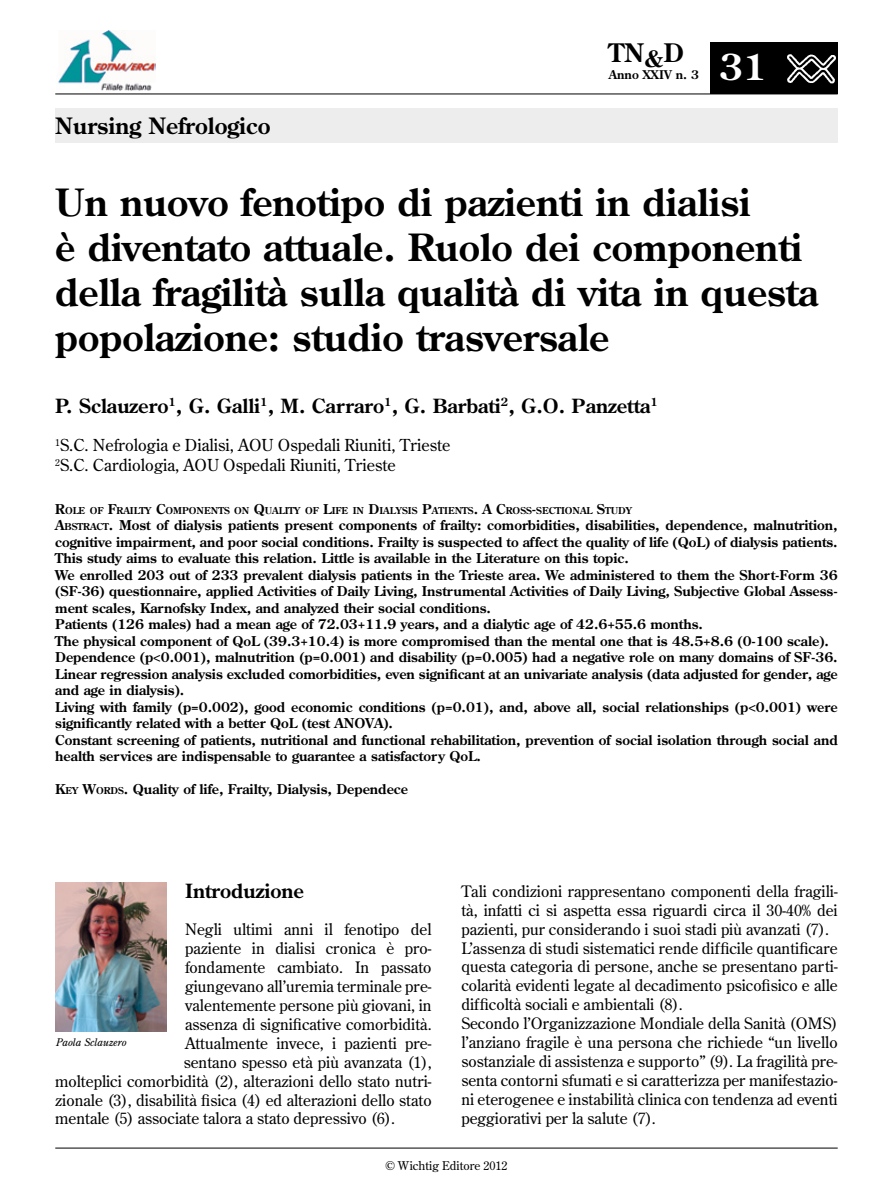
<style>
.page{position:relative;width:893px;height:1191px;background:#fff}
.page>*{position:absolute;margin:0;border:0;box-sizing:border-box;transform-origin:0 0}
.t1{font:700 37.5px/45px "Century Old Style Std";color:#000}
.t2{font:700 36px "Century Old Style Std";color:#fff}
.t3{font:700 25.5px "Century Old Style Std";color:#000}
.t4{font:700 22.5px "Century Old Style Std";color:#000}
.t5{font:700 19.5px "Century Old Style Std";color:#000}
.t6{font:16.5px/19.8px "Century Old Style Std";color:#000}
.t7{font:15.75px/18.9px "Century Old Style Std";color:#000}
.t8{font:700 13.5px/16.5px "Century Old Style Std";color:#000}
.t9{font:12px "Century Old Style Std";color:#000}
.t10{font:700 12px "Century Old Style Std";color:#000}
.t11{font:italic 10.5px "Century Old Style Std";color:#000}
.t12{font:700 9.45px "Century Old Style Std";color:#000}
.s1{font-size:13.5px}
.s2{font-style:inherit}
.s3{font-size:9.45px}
</style>
<div class="page">
<img style="left:58px;top:30px;width:98px;height:61px">
<hr style="left:55px;top:94px;width:783px;height:1px;background:#000">
<div style="left:710px;top:43px;width:128px;height:51px;background:#000"></div>
<img style="left:787px;top:54px;width:49px;height:30px">
<hr style="left:55px;top:1147px;width:783px;height:1px;background:#000">
<div style="left:55px;top:108px;width:783px;height:34px;background:#ededed"></div>
<img style="left:55px;top:882px;width:112px;height:149px">
<h3 class="t4" style="left:55px;top:111px;width:217px">Nursing Nefrologico</h3>
<h3 class="t3" style="left:609px;top:36px;width:76px">TN<sub>&amp;</sub>D</h3>
<p class="t10" style="left:609px;top:67px;width:91px">Anno XXIV n. 3</p>
<h2 class="t2" style="left:719px;top:44px;width:49px">31</h2>
<h1 class="t1" style="left:55px;top:179px;width:765px">Un nuovo fenotipo di pazienti in dialisi<br>è diventato attuale. Ruolo dei componenti della fragilità sulla qualità di vita in questa popolazione: studio trasversale</h1>
<h3 class="t5" style="left:55px;top:392px;width:604px">P. Sclauzero<sup>1</sup>, G. Galli<sup>1</sup>, M. Carraro<sup>1</sup>, G. Barbati<sup>2</sup>, G.O. Panzetta<sup>1</sup></h3>
<p class="t6" style="left:55px;top:435px;width:397px"><sup>1</sup>S.C. Nefrologia e Dialisi, AOU Ospedali Riuniti, Trieste<br><sup>2</sup>S.C. Cardiologia, AOU Ospedali Riuniti, Trieste</p>
<p class="t12" style="left:55px;top:504px;width:578px"><span class="s1">R</span>OLE OF <span class="s1">F</span>RAILTY <span class="s1">C</span>OMPONENTS ON <span class="s1">Q</span>UALITY OF <span class="s1">L</span>IFE IN <span class="s1">D</span>IALYSIS <span class="s1">P</span>ATIENTS<span class="s1">. A C</span>ROSS<span class="s1">-</span>SECTIONAL <span class="s1">S</span>TUDY</p>
<p class="t8" style="left:55px;top:517px;width:784px"><span class="s2">A</span><span class="s3">BSTRACT</span>. Most of dialysis patients present components of frailty: comorbidities, disabilities, dependence, malnutrition, cognitive impairment, and poor social conditions. Frailty is suspected to affect the quality of life (QoL) of dialysis patients.<br>This study aims to evaluate this relation. Little is available in the Literature on this topic.<br>We enrolled 203 out of 233 prevalent dialysis patients in the Trieste area. We administered to them the Short-Form 36 (SF-36) questionnaire, applied Activities of Daily Living, Instrumental Activities of Daily Living, Subjective Global Assess&shy;ment scales, Karnofsky Index, and analyzed their social conditions.<br>Patients (126 males) had a mean age of 72.03+11.9 years, and a dialytic age of 42.6+55.6 months.<br>The physical component of QoL (39.3+10.4) is more compromised than the mental one that is 48.5+8.6 (0-100 scale).<br>Dependence (p&lt;0.001), malnutrition (p=0.001) and disability (p=0.005) had a negative role on many domains of SF-36.<br>Linear regression analysis excluded comorbidities, even significant at an univariate analysis (data adjusted for gender, age and age in dialysis).<br>Living with family (p=0.002), good economic conditions (p=0.01), and, above all, social relationships (p&lt;0.001) were significantly related with a better QoL (test ANOVA).<br>Constant screening of patients, nutritional and functional rehabilitation, prevention of social isolation through social and health services are indispensable to guarantee a satisfactory QoL.</p>
<p class="t8" style="left:55px;top:781px;width:354px"><span class="s2">K</span><span class="s3">EY</span> <span class="s2">W</span><span class="s3">ORD S</span><span class="s2">.</span> Quality of life, Frailty, Dialysis, Dependece</p>
<h3 class="t5" style="left:185px;top:877px;width:120px">Introduzione</h3>
<p class="t7" style="left:185px;top:920px;width:248px">Negli ultimi anni il fenotipo del</p>
<p class="t7" style="left:185px;top:939px;width:248px">paziente in dialisi cronica è pro-</p>
<p class="t7" style="left:185px;top:957px;width:248px">fondamente cambiato. In passato</p>
<p class="t7" style="left:185px;top:976px;width:248px">giungevano all’uremia terminale pre-</p>
<p class="t7" style="left:185px;top:995px;width:248px">valentemente persone più giovani, in</p>
<p class="t7" style="left:185px;top:1014px;width:248px">assenza di significative comorbidità.</p>
<p class="t7" style="left:185px;top:1033px;width:248px">Attualmente invece, i pazienti pre-</p>
<p class="t7" style="left:184px;top:1052px;width:249px">sentano spesso età più avanzata (1),</p>
<p class="t7" style="left:55px;top:1071px;width:378px">molteplici comorbidità (2), alterazioni dello stato nutri-</p>
<p class="t7" style="left:55px;top:1090px;width:378px">zionale (3), disabilità fisica (4) ed alterazioni dello stato</p>
<p class="t7" style="left:55px;top:1109px;width:341px">mentale (5) associate talora a stato depressivo (6).</p>
<p class="t11" style="left:56px;top:1035px;width:72px">Paola Sclauzero</p>
<p class="t7" style="left:461px;top:881px;width:378px">Tali condizioni rappresentano componenti della fragili&shy;tà, infatti ci si aspetta essa riguardi circa il 30-40% dei pazienti, pur considerando i suoi stadi più avanzati (7).<br>L’assenza di studi sistematici rende difficile quantificare questa categoria di persone, anche se presentano parti&shy;colarità evidenti legate al decadimento psicofisico e alle difficoltà sociali e ambientali (8).<br>Secondo l’Organizzazione Mondiale della Sanità (OMS) l’anziano fragile è una persona che richiede “un livello sostanziale di assistenza e supporto” (9). La fragilità pre&shy;senta contorni sfumati e si caratterizza per manifestazio&shy;ni eterogenee e instabilità clinica con tendenza ad eventi peggiorativi per la salute (7).</p>
<p class="t9" style="left:385px;top:1158px;width:124px">© Wichtig Editore 2012</p>
</div>
